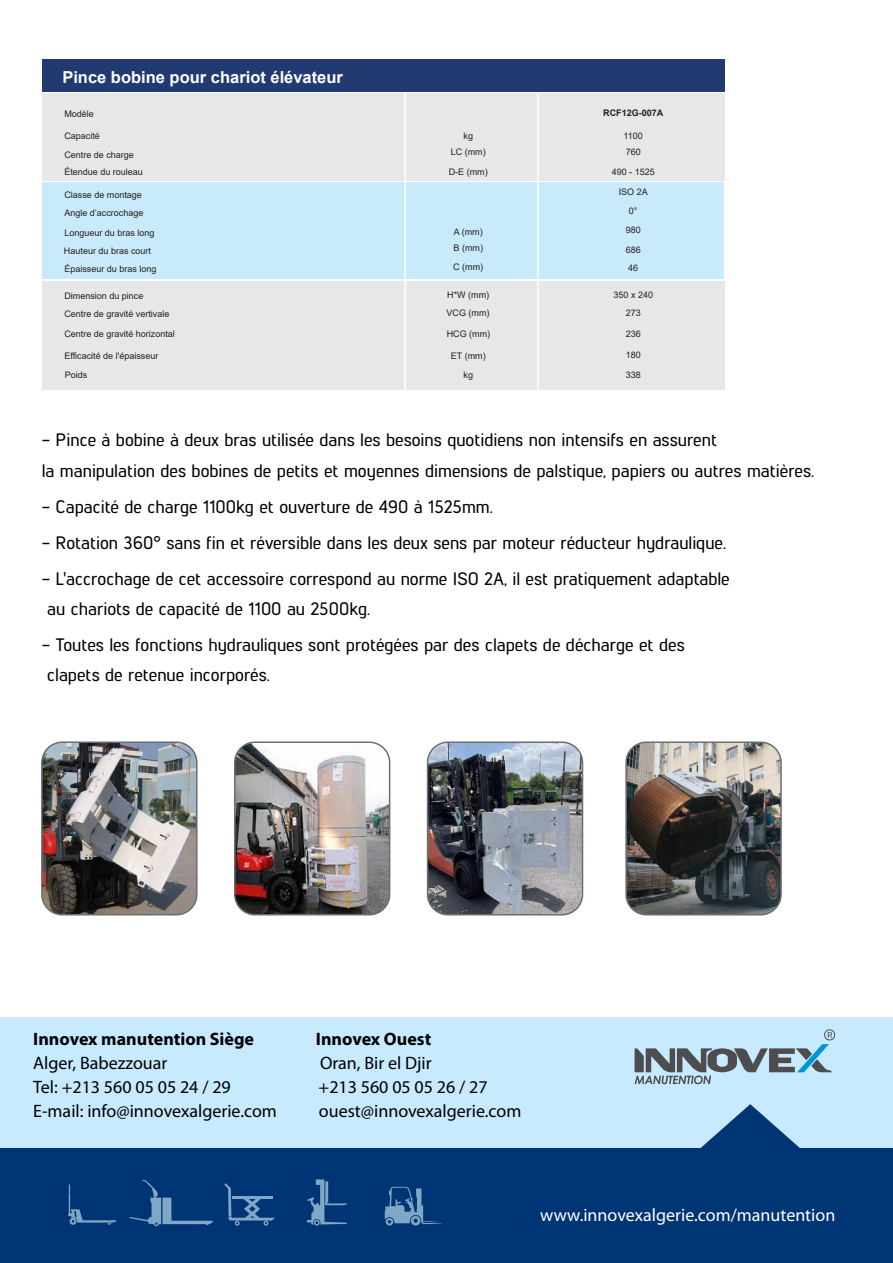
<style>
.page{position:relative;width:893px;height:1263px;background:#fff}
.page>*{position:absolute;margin:0;border:0;box-sizing:border-box;transform-origin:0 0}
.t1{font:500 18px/30.3px "Lintel";color:#000}
.t2{font:18px "Myriad Pro";color:#000}
.t3{font:700 18px "Myriad Pro";color:#000}
.t4{font:18px "Myriad Pro";color:#fff}
.t5{font:700 16.5px "Arial";color:#fff}
.t6{font:9px/17.5px "Arial";color:#231f20}
.t7{font:700 9px "Arial";color:#231f20}
</style>
<div class="page">
<div style="left:0;top:1017px;width:893px;height:153px;background:#c7eaff"></div>
<svg style="left:635px;top:1029px;width:200px;height:55px"></svg>
<div style="left:0;top:1148px;width:893px;height:115px;background:#003575"></div>
<svg style="left:700px;top:1104px;width:100px;height:44px"></svg>
<svg style="left:306px;top:1179px;width:41px;height:46px"></svg>
<svg style="left:224px;top:1183px;width:51px;height:43px"></svg>
<div style="left:411px;top:1216px;width:9px;height:9px;background:#81a7c6;border-radius:50%"></div>
<div style="left:386px;top:1218px;width:7px;height:7px;background:#81a7c6;border-radius:50%"></div>
<svg style="left:385px;top:1187px;width:57px;height:37px"></svg>
<svg style="left:68px;top:1184px;width:48px;height:41px"></svg>
<svg style="left:129px;top:1180px;width:84px;height:46px"></svg>
<img style="left:42px;top:744px;width:154px;height:171px">
<div style="left:41px;top:741px;width:157px;height:174px;border:2px solid #6d6e71;border-radius:20px"></div>
<img style="left:235px;top:744px;width:155px;height:171px">
<div style="left:234px;top:741px;width:156px;height:174px;border:2px solid #6d6e71;border-radius:20px"></div>
<img style="left:428px;top:744px;width:154px;height:171px">
<div style="left:427px;top:741px;width:156px;height:174px;border:2px solid #6d6e71;border-radius:20px"></div>
<img style="left:627px;top:744px;width:154px;height:171px">
<div style="left:625px;top:741px;width:157px;height:174px;border:2px solid #6d6e71;border-radius:20px"></div>
<div style="left:42px;top:94px;width:682px;height:87px;background:#e6e7e8"></div>
<div style="left:42px;top:59px;width:682px;height:33px;background:#213b72"></div>
<div style="left:42px;top:183px;width:682px;height:96px;background:#c9eafb"></div>
<div style="left:42px;top:281px;width:682px;height:109px;background:#e6e7e8"></div>
<hr style="left:537px;top:92px;width:2px;height:302px;background:#fff">
<hr style="left:404px;top:92px;width:2px;height:303px;background:#fff">
<p class="t5" style="left:62px;top:66px;width:282px">Pince bobine pour chariot élévateur</p>
<p class="t6" style="left:64px;top:105px;width:31px">Modèle</p>
<p class="t7" style="left:603px;top:106px;width:62px">RCF12G-007A</p>
<p class="t6" style="left:64px;top:127px;width:37px">Capacité</p>
<p class="t6" style="left:64px;top:146px;width:71px">Centre de charge</p>
<p class="t6" style="left:64px;top:163px;width:80px">Étendue du rouleau</p>
<p class="t6" style="left:463px;top:127px;width:11px">kg</p>
<p class="t6" style="left:449px;top:163px;width:40px">D-E (mm)</p>
<p class="t6" style="left:451px;top:143px;width:36px">LC (mm)</p>
<p class="t6" style="left:624px;top:128px;width:21px;line-height:16.2px">1100<br>760</p>
<p class="t6" style="left:612px;top:163px;width:45px">490 - 1525</p>
<p class="t6" style="left:64px;top:186px;width:79px">Classe de montage</p>
<p class="t6" style="left:619px;top:183px;width:31px">ISO 2A</p>
<p class="t6" style="left:64px;top:204px;width:81px">Angle d’accrochage</p>
<p class="t6" style="left:64px;top:224px;width:92px">Longueur du bras long</p>
<p class="t6" style="left:64px;top:242px;width:94px">Hauteur du bras court<br>Épaisseur du bras long</p>
<p class="t6" style="left:629px;top:202px;width:10px">0°</p>
<p class="t6" style="left:454px;top:223px;width:30px">A (mm)</p>
<p class="t6" style="left:453px;top:258px;width:31px">C (mm)</p>
<p class="t6" style="left:461px;top:221px;width:16px">mm</p>
<p class="t6" style="left:453px;top:239px;width:31px">B (mm)</p>
<p class="t6" style="left:626px;top:221px;width:17px">980</p>
<p class="t6" style="left:626px;top:241px;width:17px">686</p>
<p class="t6" style="left:628px;top:259px;width:12px">46</p>
<p class="t6" style="left:64px;top:287px;width:81px">Dimension du pince</p>
<p class="t6" style="left:447px;top:286px;width:43px">H*W (mm)</p>
<p class="t6" style="left:613px;top:286px;width:41px">350 x 240</p>
<p class="t6" style="left:447px;top:325px;width:45px">HCG (mm)</p>
<p class="t6" style="left:451px;top:347px;width:36px">ET (mm)</p>
<p class="t6" style="left:64px;top:305px;width:107px">Centre de gravité vertivale</p>
<p class="t6" style="left:446px;top:304px;width:44px">VCG (mm)</p>
<p class="t6" style="left:626px;top:304px;width:17px">273</p>
<p class="t6" style="left:64px;top:325px;width:112px">Centre de gravité horizontal</p>
<p class="t6" style="left:626px;top:325px;width:17px">236</p>
<p class="t6" style="left:463px;top:366px;width:11px">kg</p>
<p class="t6" style="left:64px;top:346px;width:96px;line-height:19.6px">Efficacité de l'épaisseur<br>Poids</p>
<p class="t6" style="left:626px;top:346px;width:17px">180</p>
<p class="t6" style="left:626px;top:366px;width:17px">338</p>
<p class="t1" style="left:42px;top:424px;width:774px">- Pince à bobine à deux bras utilisée dans les besoins quotidiens non intensifs en assurent<br>la manipulation des bobines de petits et moyennes dimensions de palstique, papiers ou autres matières.</p>
<p class="t1" style="left:42px;top:490px;width:452px">- Capacité de charge 1100kg et ouverture de 490 à 1525mm.</p>
<p class="t1" style="left:42px;top:526px;width:686px">- Rotation 360° sans fin et réversible dans les deux sens par moteur réducteur hydraulique.</p>
<p class="t1" style="left:47px;top:562px;width:684px;text-indent:-5px">- L'accrochage de cet accessoire correspond au norme ISO 2A, il est pratiquement adaptable au chariots de capacité de 1100 au 2500kg.</p>
<p class="t1" style="left:47px;top:628px;width:639px;text-indent:-5px">- Toutes les fonctions hydrauliques sont protégées par des clapets de décharge et des clapets de retenue incorporés.</p>
<p class="t3" style="left:33px;top:1027px;width:222px">Innovex manutention Siège</p>
<p class="t3" style="left:316px;top:1027px;width:117px">Innovex Ouest</p>
<p class="t2" style="left:33px;top:1052px;width:136px">Alger, Babezzouar</p>
<p class="t2" style="left:320px;top:1052px;width:113px">Oran, Bir el Djir</p>
<p class="t2" style="left:33px;top:1076px;width:199px">Tel: +213 560 05 05 24 / 29</p>
<p class="t2" style="left:319px;top:1076px;width:171px">+213 560 05 05 26 / 27</p>
<p class="t2" style="left:33px;top:1100px;width:245px">E-mail: info@innovexalgerie.com</p>
<p class="t2" style="left:319px;top:1100px;width:204px">ouest@innovexalgerie.com</p>
<p class="t4" style="left:540px;top:1204px;width:297px">www.innovexalgerie.com/manutention</p>
</div>
